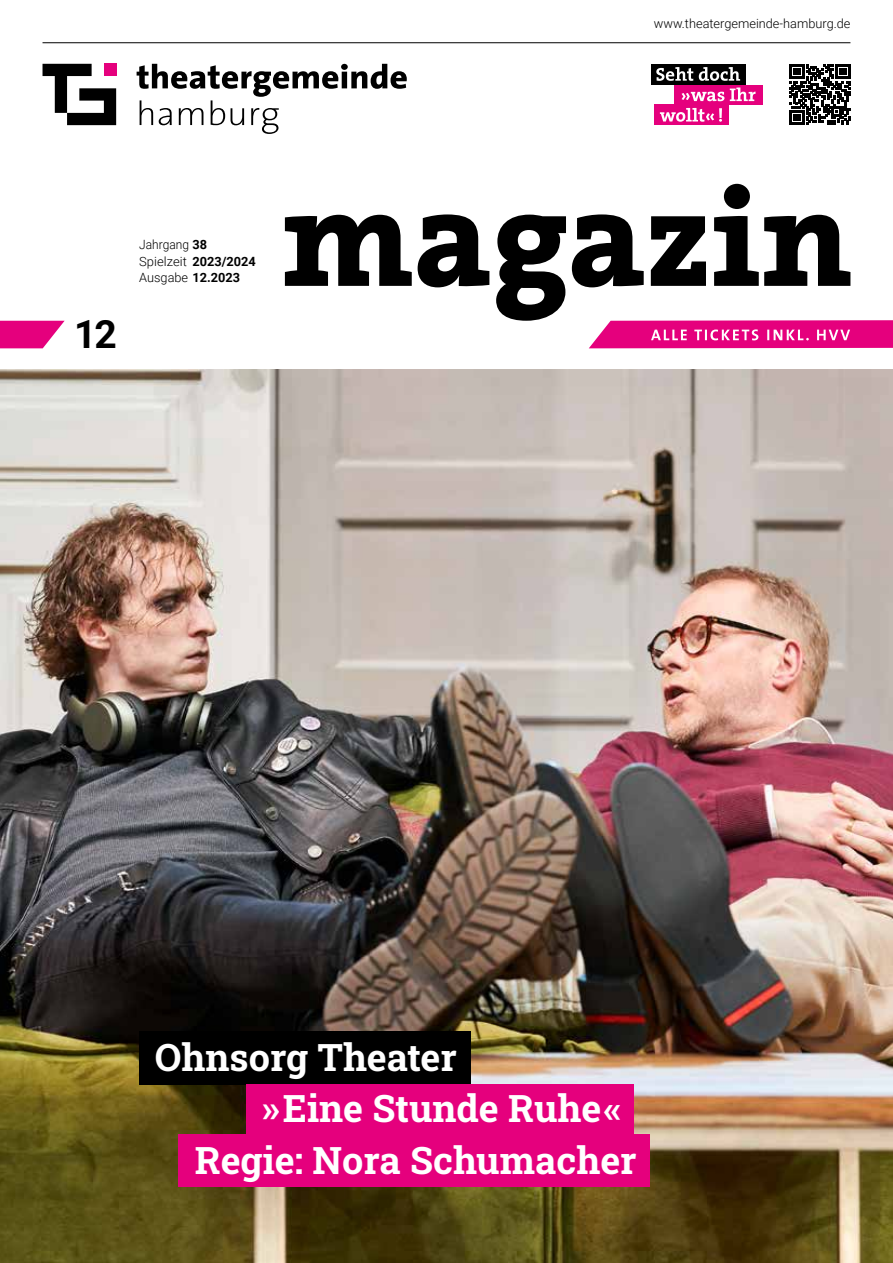
<style>
.page{position:relative;width:893px;height:1263px;background:#fff}
.page>*{position:absolute;margin:0;border:0;box-sizing:border-box;transform-origin:0 0}
.t1{font:700 39px "Roboto";color:#000}
.t2{font:37.8px "Roboto Slab";color:#fff}
.t3{font:300 12.75px/16.5px "Roboto";color:#000;scale:.94 1}
.t4{font:300 12.75px "Roboto";color:#000}
.s1{font-weight:700}
</style>
<div class="page">
<img style="left:0;top:370px;width:893px;height:893px">
<hr style="left:43px;top:42px;width:807px;height:1px;background:#000">
<svg style="left:137px;top:64px;width:270px;height:70px"></svg>
<svg style="left:43px;top:64px;width:73px;height:61px"></svg>
<svg style="left:285px;top:184px;width:565px;height:137px"></svg>
<div style="left:651px;top:64px;width:94px;height:21px;background:#000"></div>
<div style="left:674px;top:85px;width:88px;height:19px;background:#e5007d"></div>
<div style="left:654px;top:104px;width:75px;height:21px;background:#e5007d"></div>
<svg style="left:660px;top:108px;width:62px;height:14px"></svg>
<svg style="left:681px;top:87px;width:75px;height:14px"></svg>
<svg style="left:656px;top:67px;width:84px;height:14px"></svg>
<svg style="left:790px;top:64px;width:60px;height:61px"></svg>
<svg style="left:0;top:321px;width:65px;height:27px"></svg>
<svg style="left:589px;top:320px;width:304px;height:28px;background:#e8228e"></svg>
<div style="left:179px;top:1134px;width:471px;height:52px;background:#e5007d"></div>
<div style="left:139px;top:1031px;width:332px;height:53px;background:#000"></div>
<div style="left:246px;top:1084px;width:388px;height:52px;background:#e5007d"></div>
<p class="t1" style="left:74px;top:307px;width:44px">12</p>
<p class="t3" style="left:139px;top:236px;width:125px">Jahrgang <span class="s1">38<br></span>Spielzeit <span class="s1">2023/2024<br></span>Ausgabe <span class="s1">12.2023</span></p>
<p class="t4" style="left:654px;top:14px;width:198px">www.theatergemeinde-hamburg.de</p>
<p class="t2" style="left:155px;top:1031px;width:304px">Ohnsorg Theater</p>
<p class="t2" style="left:262px;top:1083px;width:361px">» Eine Stunde Ruhe «</p>
<p class="t2" style="left:195px;top:1134px;width:443px">Regie: Nora Schumacher</p>
</div>
